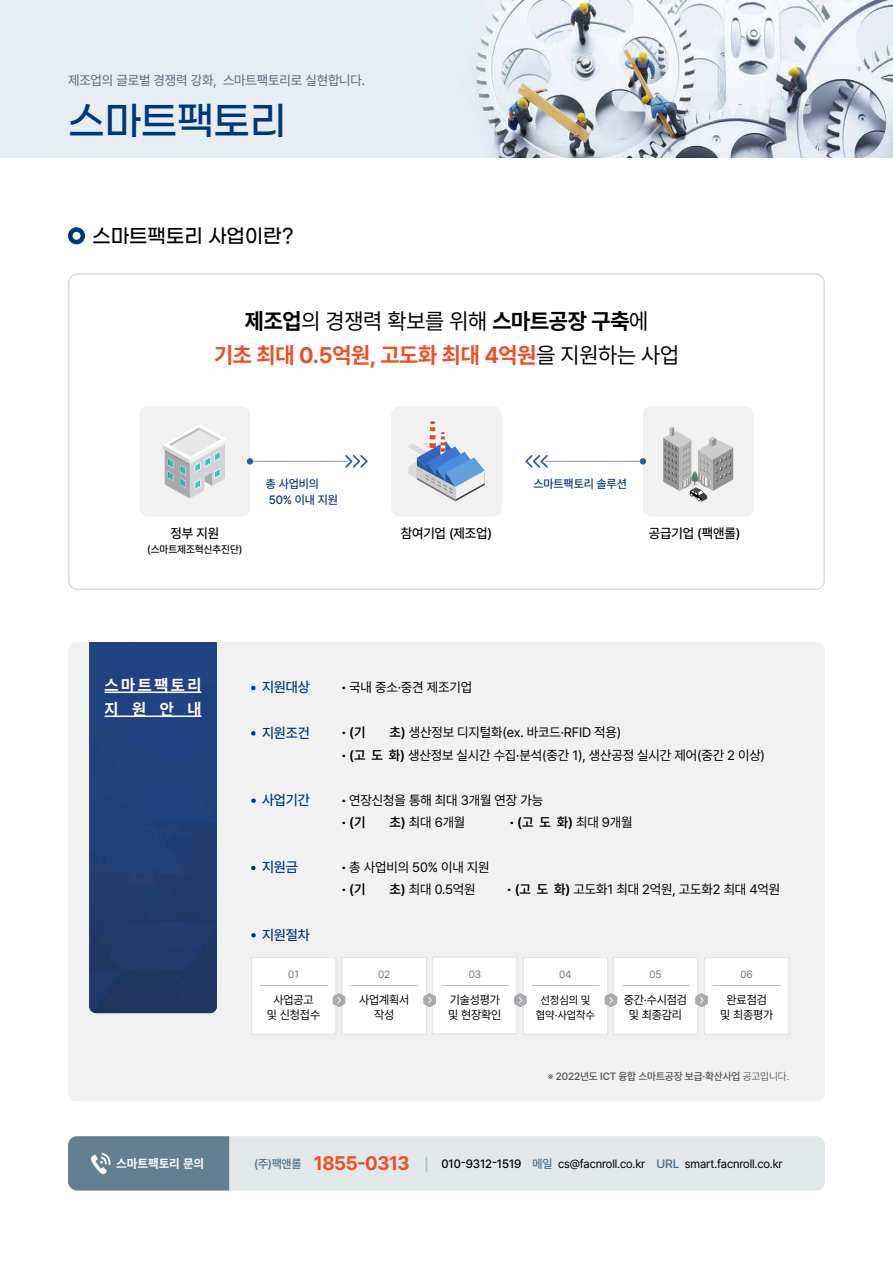
<style>
.page{position:relative;width:893px;height:1263px;background:#fff}
.page>*{position:absolute;margin:0;border:0;box-sizing:border-box;transform-origin:0 0}
.t1{font:500 39px "Gmarket Sans";letter-spacing:-.01em;color:#00367b}
.t2{font:700 22.5px/34.5px "Pretendard";letter-spacing:-.01em;color:#f04e22;text-align:center}
.t3{font:700 19.5px "Pretendard";letter-spacing:-.025em;color:#f04e22}
.t4{font:500 19.5px "Gmarket Sans";color:#000}
.t5{font:700 16.5px/24px "Pretendard";letter-spacing:.16em;color:#fff}
.t6{font:500 14.25px "Pretendard";letter-spacing:-.01em;color:#00367b}
.t7{font:13.5px/22.5px "Pretendard";letter-spacing:-.01em;color:#000}
.t8{font:13.5px "Pretendard";letter-spacing:-.01em;color:#576a7c}
.t9{font:500 13.5px "Pretendard";letter-spacing:-.01em;color:#000}
.t10{font:600 13.5px "Pretendard";color:#000}
.t11{font:12px/15px "Pretendard";letter-spacing:-.01em;color:#000;text-align:center}
.t12{font:500 12px/16.5px "Pretendard";letter-spacing:-.01em;color:#00367b}
.t13{font:700 12px "Noto Sans CJ Kkr";letter-spacing:-.01em;color:#fff}
.t14{font:11.25px/15px "Pretendard";letter-spacing:-.01em;color:#000;text-align:center}
.t15{font:500 10.5px "Pretendard";letter-spacing:-.01em;color:#4c4c4e}
.t16{font:500 10.5px "Pretendard";letter-spacing:-.01em;color:#000}
.t17{font:10.5px "Pretendard";letter-spacing:-.01em;color:#77787b}
.s1{color:#000}
.s2{font-weight:400;color:#000}
.s3{font-weight:900}
.s4{font-weight:600}
.s5{font-weight:400}
.s6{font-weight:300}
.s7{font-weight:500;font-size:12px;color:#456d89}
.s8{font-weight:500}
.s9{font-weight:500;color:#456d89}
</style>
<div class="page">
<img style="left:0;top:0;width:893px;height:157px">
<div style="left:68px;top:642px;width:757px;height:459px;background:#f1f1f2;border-radius:9px"></div>
<div style="left:391px;top:406px;width:111px;height:111px;background:#f1f1f2;border-radius:9px"></div>
<div style="left:68px;top:273px;width:757px;height:317px;border:2px solid #dcddde;border-radius:9px"></div>
<div style="left:68px;top:227px;width:17px;height:17px;border:4px solid #00367b;border-radius:50%"></div>
<div style="left:68px;top:1136px;width:757px;height:54px;background:#e2e7ea;border-radius:9px"></div>
<div style="left:140px;top:406px;width:110px;height:111px;background:#f1f1f2;border-radius:9px"></div>
<div style="left:643px;top:406px;width:110px;height:111px;background:#f1f1f2;border-radius:9px"></div>
<hr style="left:253px;top:461px;width:95px;height:1px;background:#939598">
<hr style="left:545px;top:461px;width:95px;height:1px;background:#939598">
<svg style="left:247px;top:458px;width:6px;height:6px"></svg>
<svg style="left:640px;top:458px;width:6px;height:6px"></svg>
<svg style="left:345px;top:455px;width:23px;height:13px"></svg>
<svg style="left:525px;top:455px;width:23px;height:13px"></svg>
<div style="left:68px;top:1136px;width:161px;height:54px;background:#657f91"></div>
<svg style="left:251px;top:798px;width:5px;height:5px"></svg>
<svg style="left:251px;top:686px;width:4px;height:4px"></svg>
<svg style="left:251px;top:731px;width:4px;height:4px"></svg>
<svg style="left:251px;top:866px;width:4px;height:4px"></svg>
<img style="left:89px;top:642px;width:128px;height:371px">
<hr style="left:105px;top:691px;width:97px;height:2px;background:#fff">
<hr style="left:105px;top:715px;width:97px;height:2px;background:#fff">
<svg style="left:408px;top:421px;width:77px;height:80px"></svg>
<svg style="left:663px;top:426px;width:70px;height:77px"></svg>
<svg style="left:251px;top:933px;width:5px;height:4px"></svg>
<svg style="left:251px;top:957px;width:538px;height:77px"></svg>
<svg style="left:426px;top:1157px;width:1px;height:15px"></svg>
<svg style="left:163px;top:425px;width:63px;height:73px"></svg>
<p class="t8" style="left:68px;top:71px;width:299px">제조업의 글로벌 경쟁력 강화, 스마트팩토리로 실현합니다.</p>
<h1 class="t1" style="left:68px;top:100px;width:220px">스마트팩토리</h1>
<h3 class="t4" style="left:92px;top:225px;width:203px">스마트팩토리 사업이란?</h3>
<h2 class="t2" style="left:214px;top:303px;width:467px"><span class="s1">제조업</span><span class="s2">의 경쟁력 확보를 위해</span> <span class="s1">스마트공장 구축</span><span class="s2">에<br></span>기초 최대 0.5억원, 고도화 최대 4억원<span class="s2">을 지원하는 사업</span></h2>
<p class="t9" style="left:171px;top:524px;width:50px">정부 지원</p>
<p class="t16" style="left:147px;top:542px;width:97px">(스마트제조혁신추진단)</p>
<p class="t12" style="left:266px;top:475px;width:73px">총 사업비의<br>50% 이내 지원</p>
<p class="t12" style="left:533px;top:475px;width:95px">스마트팩토리 솔루션</p>
<p class="t9" style="left:401px;top:524px;width:93px">참여기업 (제조업)</p>
<p class="t9" style="left:649px;top:524px;width:93px">공급기업 (팩앤롤)</p>
<p class="t5" style="left:105px;top:672px;width:98px">스마트팩토리 지원안내</p>
<p class="t6" style="left:262px;top:677px;width:49px">지원대상</p>
<p class="t7" style="left:342px;top:675px;width:132px"><span class="s3">·</span> 국내 중소·중견 제조기업</p>
<p class="t6" style="left:262px;top:722px;width:49px">지원조건</p>
<p class="t10" style="left:342px;top:723px;width:25px"><span class="s3">·</span> (기</p>
<p class="t7" style="left:342px;top:721px;width:425px;text-indent:48px"><span class="s4">초)</span> 생산정보 디지털화(ex. 바코드·RFID 적용)<br><span class="s3">·</span> <span class="s4">(고 도 화)</span> 생산정보 실시간 수집·분석(중간 1), 생산공정 실시간 제어(중간 2 이상)</p>
<p class="t6" style="left:262px;top:790px;width:49px">사업기간</p>
<p class="t7" style="left:342px;top:788px;width:203px"><span class="s3">·</span> 연장신청을 통해 최대 3개월 연장 가능 <span class="s3">·</span> <span class="s4">(기</span></p>
<p class="t7" style="left:390px;top:811px;width:77px"><span class="s4">초)</span> 최대 6개월</p>
<p class="t10" style="left:510px;top:812px;width:124px"><span class="s3">·</span> (고 도 화) <span class="s5">최대 9개월</span></p>
<p class="t6" style="left:262px;top:857px;width:37px">지원금</p>
<p class="t7" style="left:342px;top:855px;width:149px"><span class="s3">·</span> 총 사업비의 50% 이내 지원 <span class="s3">·</span> <span class="s4">(기</span></p>
<p class="t7" style="left:390px;top:878px;width:88px"><span class="s4">초)</span> 최대 0.5억원</p>
<p class="t7" style="left:507px;top:878px;width:275px"><span class="s3">·</span> <span class="s4">(고 도 화)</span> 고도화1 최대 2억원, 고도화2 최대 4억원</p>
<p class="t6" style="left:262px;top:924px;width:49px">지원절차</p>
<p class="t17" style="left:288px;top:966px;width:12px">01</p>
<p class="t17" style="left:378px;top:966px;width:14px">02</p>
<p class="t17" style="left:469px;top:966px;width:14px">03</p>
<p class="t17" style="left:559px;top:966px;width:14px">04</p>
<p class="t17" style="left:649px;top:966px;width:14px">05</p>
<p class="t17" style="left:741px;top:966px;width:14px">06</p>
<p class="t11" style="left:267px;top:992px;width:55px">사업공고 및 신청접수</p>
<p class="t11" style="left:359px;top:992px;width:52px">사업계획서 작성</p>
<p class="t11" style="left:448px;top:992px;width:55px;text-align:left">기술성평가 및 현장확인</p>
<p class="t14" style="left:536px;top:992px;width:61px">선정심의 및 협약·사업착수</p>
<p class="t11" style="left:624px;top:992px;width:65px">중간·수시점검 및 최종감리</p>
<p class="t11" style="left:720px;top:992px;width:55px">완료점검 및 최종평가</p>
<p class="t15" style="left:548px;top:1069px;width:243px"><span class="s6">※</span> 2022년도 ICT 융합 스마트공장 보급·확산사업 <span class="s6">공고입니다.</span></p>
<p class="t13" style="left:116px;top:1157px;width:89px">스마트팩토리 문의</p>
<h3 class="t3" style="left:254px;top:1149px;width:157px"><span class="s7">(주)팩앤롤</span> 1855-0313</h3>
<p class="t11" style="left:442px;top:1155px;width:343px"><span class="s8">010-9312-1519</span> <span class="s9">메일</span> cs@facnroll.co.kr <span class="s9">URL</span> smart.facnroll.co.kr</p>
</div>
